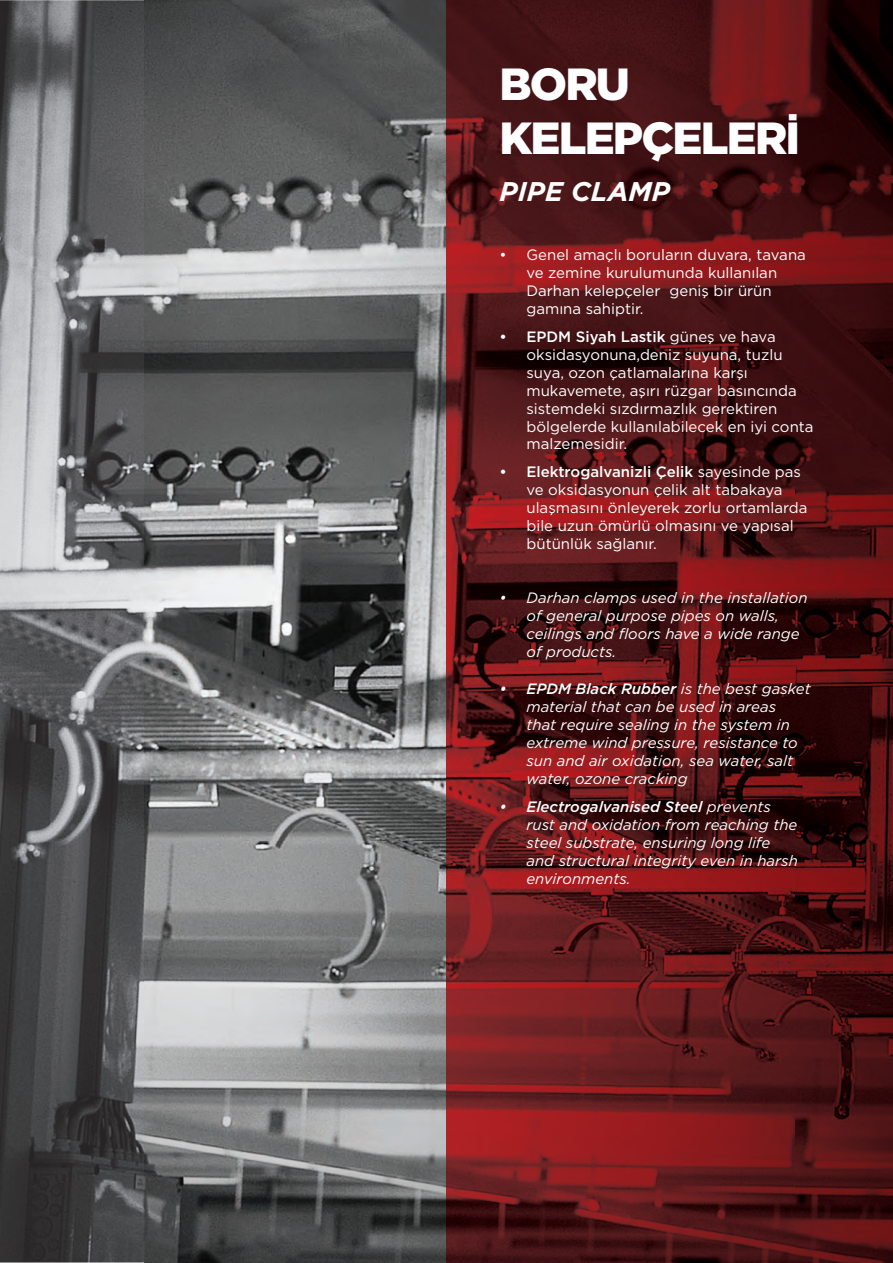
<style>
.page{position:relative;width:893px;height:1263px;background:#fff}
.page>*{position:absolute;margin:0;border:0;box-sizing:border-box;transform-origin:0 0}
.t1{font:900 45px/54px "Gotham";letter-spacing:-.04em;color:#fff}
.t2{font:italic 700 27px "Gotham";color:#fff}
.t3{font:15px/18px "Gotham";color:#fff}
.t4{font:italic 15px/18px "Gotham";color:#fff}
.s1{font-weight:500}
</style>
<div class="page">
<img style="left:0;top:0;width:145px;height:1263px">
<img style="left:145px;top:0;width:748px;height:1263px">
<h1 class="t1" style="left:499px;top:61px;width:302px">BORU<br>KELEPÇELERİ</h1>
<h2 class="t2" style="left:499px;top:181px;width:172px">PIPE CLAMP</h2>
<p class="t3" style="left:526px;top:247px;width:281px;text-indent:-27px">• Genel amaçlı boruların duvara, tavana ve zemine kurulumunda kullanılan<br>Darhan kelepçeler geniş bir ürün gamına sahiptir.</p>
<p class="t3" style="left:526px;top:328px;width:289px;text-indent:-27px"><span class="s1">• EPDM Siyah Lastik</span> güneş ve hava oksidasyonuna,deniz suyuna, tuzlu suya, ozon çatlamalarına karşı mukavemete, aşırı rüzgar basıncında sistemdeki sızdırmazlık gerektiren bölgelerde kullanılabilecek en iyi conta malzemesidir.</p>
<p class="t3" style="left:526px;top:464px;width:282px;text-indent:-27px"><span class="s1">• Elektrogalvanizli Çelik</span> sayesinde pas ve oksidasyonun çelik alt tabakaya ulaşmasını önleyerek zorlu ortamlarda bile uzun ömürlü olmasını ve yapısal bütünlük sağlanır.</p>
<p class="t4" style="left:526px;top:590px;width:283px;text-indent:-27px">• Darhan clamps used in the installation of general purpose pipes on walls, ceilings and floors have a wide range of products.</p>
<p class="t4" style="left:526px;top:681px;width:286px;text-indent:-27px"><span class="s1">• EPDM Black Rubber</span> is the best gasket material that can be used in areas<br>that require sealing in the system in extreme wind pressure, resistance to sun and air oxidation, sea water, salt water, ozone cracking</p>
<p class="t4" style="left:526px;top:799px;width:273px;text-indent:-27px"><span class="s1">• Electrogalvanised Steel</span> prevents rust and oxidation from reaching the steel substrate, ensuring long life and structural integrity even in harsh environments.</p>
</div>
